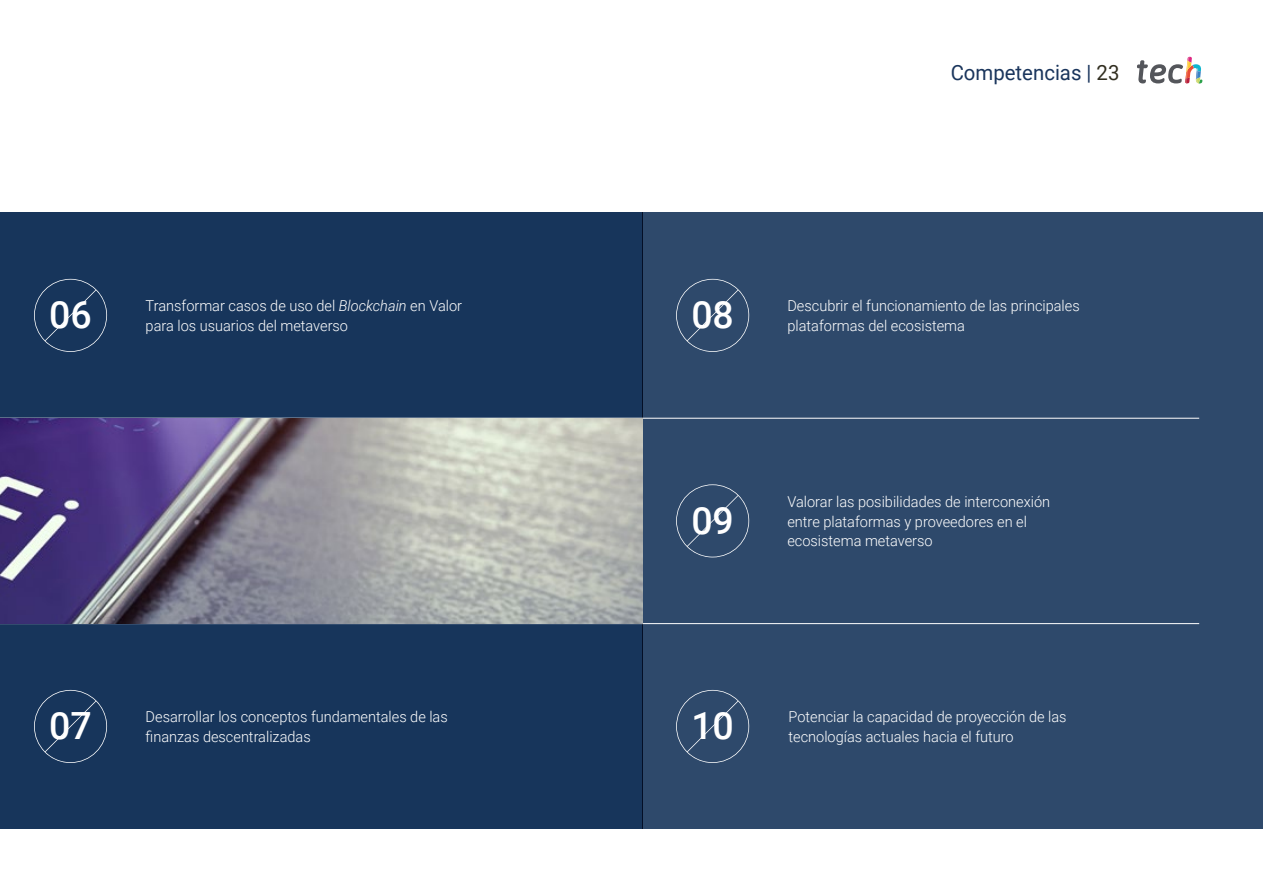
<style>
.page{position:relative;width:1263px;height:893px;background:#fff}
.page>*{position:absolute;margin:0;border:0;box-sizing:border-box;transform-origin:0 0}
.t1{font:500 37.5px "Roboto";color:#fff}
.t2{font:21px "Roboto";color:#1a355c}
.t3{font:300 15px/19.5px "Roboto";color:#fff}
.s1{font-style:italic}
.s2{color:#312e20}
</style>
<div class="page">
<div style="left:642px;top:213px;width:621px;height:616px;background:#2e496b"></div>
<div style="left:0;top:213px;width:642px;height:616px;background:#17355b"></div>
<hr style="left:0;top:418px;width:1199px;height:1px;background:#fff">
<hr style="left:0;top:623px;width:1199px;height:1px;background:#fff">
<svg style="left:1137px;top:57px;width:65px;height:27px"></svg>
<svg style="left:34px;top:279px;width:73px;height:73px"></svg>
<svg style="left:34px;top:690px;width:73px;height:73px"></svg>
<svg style="left:676px;top:279px;width:73px;height:73px"></svg>
<img style="left:0;top:418px;width:642px;height:206px">
<svg style="left:676px;top:484px;width:73px;height:73px"></svg>
<svg style="left:676px;top:690px;width:73px;height:73px"></svg>
<h1 class="t1" style="left:49px;top:288px;width:44px">06</h1>
<p class="t3" style="left:146px;top:296px;width:318px">Transformar casos de uso del <span class="s1">Blockchain</span> en Valor para los usuarios del metaverso</p>
<h1 class="t1" style="left:49px;top:699px;width:44px">07</h1>
<p class="t3" style="left:146px;top:707px;width:304px">Desarrollar los conceptos fundamentales de las finanzas descentralizadas</p>
<h2 class="t2" style="left:951px;top:57px;width:170px">Competencias | <span class="s2">23</span></h2>
<h1 class="t1" style="left:691px;top:288px;width:44px">08</h1>
<p class="t3" style="left:787px;top:296px;width:294px">Descubrir el funcionamiento de las principales plataformas del ecosistema</p>
<h1 class="t1" style="left:691px;top:494px;width:44px">09</h1>
<p class="t3" style="left:787px;top:491px;width:264px">Valorar las posibilidades de interconexión entre plataformas y proveedores en el ecosistema metaverso</p>
<h1 class="t1" style="left:691px;top:699px;width:44px">10</h1>
<p class="t3" style="left:788px;top:707px;width:280px">Potenciar la capacidad de proyección de las tecnologías actuales hacia el futuro</p>
</div>
